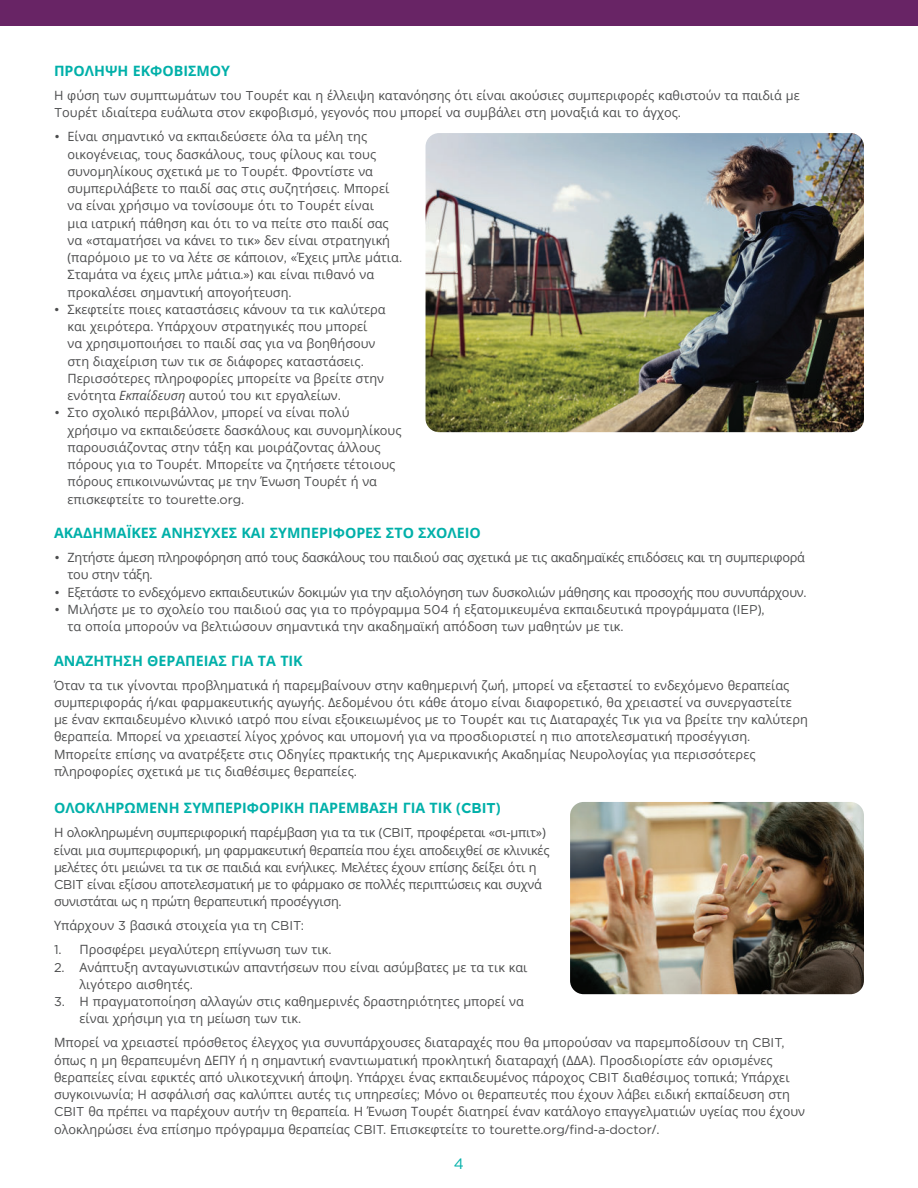
<style>
.page{position:relative;width:918px;height:1188px;background:#fff}
.page>*{position:absolute;margin:0;border:0;box-sizing:border-box;transform-origin:0 0}
.t1{font:15px "Gotham";color:#00b0a9}
.t2{font:700 14.25px "Open Sans";color:#00b0a9}
.t3{font:12.75px/17.2px "Open Sans";color:#4b4c4d}
.t4{font:12.75px/17.2px "Open Sans";letter-spacing:-.02em;color:#4b4c4d}
.s1{font-family:"Gotham"}
.s2{font-style:italic}
</style>
<div class="page">
<img style="left:570px;top:802px;width:294px;height:192px">
<img style="left:426px;top:133px;width:438px;height:299px">
<div style="left:0;top:0;width:918px;height:26px;background:#682465"></div>
<p class="t2" style="left:54px;top:61px;width:178px">ΠΡΟΛΗΨΗ ΕΚΦΟΒΙΣΜΟΥ</p>
<p class="t3" style="left:54px;top:87px;width:747px">Η φύση των συμπτωμάτων του <span class="s1">T</span>ουρέτ και η έλλειψη κατανόησης ότι είναι ακούσιες συμπεριφορές καθιστούν τα παιδιά με<br><span class="s1">T</span>ουρέτ ιδιαίτερα ευάλωτα στον εκφοβισμό<span class="s1">,</span> γεγονός που μπορεί να συμβάλει στη μοναξιά και το άγχος<span class="s1">.</span></p>
<p class="t3" style="left:67px;top:128px;width:336px;text-indent:-13px"><span class="s1">•</span> Είναι σημαντικό να εκπαιδεύσετε όλα τα μέλη της οικογένειας<span class="s1">,</span> τους δασκάλους<span class="s1">,</span> τους φίλους και τους συνομηλίκους σχετικά με το <span class="s1">T</span>ουρέτ<span class="s1">.</span> Φροντίστε να συμπεριλάβετε το παιδί σας στις συζητήσεις<span class="s1">.</span> Μπορεί να είναι χρήσιμο να τονίσουμε ότι το <span class="s1">T</span>ουρέτ είναι<br>μια ιατρική πάθηση και ότι το να πείτε στο παιδί σας να «σταματήσει να κάνει το τικ» δεν είναι στρατηγική (παρόμοιο με το να λέτε σε κάποιον<span class="s1">,</span> «Έχεις μπλε μάτια<span class="s1">.<br></span>Σταμάτα να έχεις μπλε μάτια<span class="s1">.</span>») και είναι πιθανό να προκαλέσει σημαντική απογοήτευση<span class="s1">.</span></p>
<p class="t3" style="left:68px;top:300px;width:320px;text-indent:-14px"><span class="s1">•</span> Σκεφτείτε ποιες καταστάσεις κάνουν τα τικ καλύτερα και χειρότερα<span class="s1">.</span> Υπάρχουν στρατηγικές που μπορεί<br>να χρησιμοποιήσει το παιδί σας για να βοηθήσουν στη διαχείριση των τικ σε διάφορες καταστάσεις<span class="s1">.<br></span>Περισσότερες πληροφορίες μπορείτε να βρείτε στην ενότητα <span class="s2">Εκπαίδευση</span> αυτού του κιτ εργαλείων<span class="s1">.</span></p>
<p class="t3" style="left:67px;top:404px;width:336px;text-indent:-13px"><span class="s1">•</span> Στο σχολικό περιβάλλον<span class="s1">,</span> μπορεί να είναι πολύ χρήσιμο να εκπαιδεύσετε δασκάλους και συνομηλίκους παρουσιάζοντας στην τάξη και μοιράζοντας άλλους πόρους για το Τουρέτ<span class="s1">.</span> Μπορείτε να ζητήσετε τέτοιους πόρους επικοινωνώντας με την Ένωση Τουρέτ ή να επισκεφτείτε το <span class="s1">tourette.org.</span></p>
<p class="t2" style="left:54px;top:523px;width:428px">ΑΚΑΔΗΜΑΪΚΕΣ ΑΝΗΣΥΧΕΣ ΚΑΙ ΣΥΜΠΕΡΙΦΟΡΕΣ ΣΤΟ ΣΧΟΛΕΙΟ</p>
<p class="t4" style="left:68px;top:549px;width:739px;text-indent:-14px"><span class="s1">•</span> Ζητήστε άμεση πληροφόρηση από τους δασκάλους του παιδιού σας σχετικά με τις ακαδημαϊκές επιδόσεις και τη συμπεριφορά του στην τάξη<span class="s1">.</span></p>
<p class="t4" style="left:54px;top:583px;width:754px"><span class="s1">•</span> Εξετάστε το ενδεχόμενο εκπαιδευτικών δοκιμών για την αξιολόγηση των δυσκολιών μάθησης και προσοχής που συνυπάρχουν<span class="s1">.</span></p>
<p class="t3" style="left:68px;top:600px;width:699px;text-indent:-14px"><span class="s1">•</span> Μιλήστε με το σχολείο του παιδιού σας για το πρόγραμμα <span class="s1">504</span> ή εξατομικευμένα εκπαιδευτικά προγράμματα (<span class="s1">IEP</span>)<span class="s1">, </span>τα οποία μπορούν να βελτιώσουν σημαντικά την ακαδημαϊκή απόδοση των μαθητών με τικ<span class="s1">.</span></p>
<p class="t2" style="left:54px;top:650px;width:250px">ΑΝΑΖΗΤΗΣΗ ΘΕΡΑΠΕΙΑΣ ΓΙΑ ΤΑ ΤΙΚ</p>
<p class="t3" style="left:54px;top:676px;width:755px">Όταν τα τικ γίνονται προβληματικά ή παρεμβαίνουν στην καθημερινή ζωή<span class="s1">,</span> μπορεί να εξεταστεί το ενδεχόμενο θεραπείας συμπεριφοράς ή/και φαρμακευτικής αγωγής<span class="s1">.</span> Δεδομένου ότι κάθε άτομο είναι διαφορετικό<span class="s1">,</span> θα χρειαστεί να συνεργαστείτε με έναν εκπαιδευμένο κλινικό ιατρό που είναι εξοικειωμένος με το <span class="s1">T</span>ουρέτ και τις Διαταραχές Τικ για να βρείτε την καλύτερη θεραπεία<span class="s1">.</span> Μπορεί να χρειαστεί λίγος χρόνος και υπομονή για να προσδιοριστεί η πιο αποτελεσματική προσέγγιση<span class="s1">.<br></span>Μπορείτε επίσης να ανατρέξετε στις Οδηγίες πρακτικής της Αμερικανικής Ακαδημίας Νευρολογίας για περισσότερες πληροφορίες σχετικά με τις διαθέσιμες θεραπείες<span class="s1">.</span></p>
<p class="t2" style="left:54px;top:798px;width:448px">ΟΛΟΚΛΗΡΩΜΕΝΗ ΣΥΜΠΕΡΙΦΟΡΙΚΗ ΠΑΡΕΜΒΑΣΗ ΓΙΑ ΤΙΚ (<span class="s1">CBIT</span>)</p>
<p class="t4" style="left:54px;top:824px;width:497px">Η ολοκληρωμένη συμπεριφορική παρέμβαση για τα τικ (<span class="s1">CBIT,</span> προφέρεται «σι-μπιτ») είναι μια συμπεριφορική<span class="s1">,</span> μη φαρμακευτική θεραπεία που έχει αποδειχθεί σε κλινικές μελέτες ότι μειώνει τα τικ σε παιδιά και ενήλικες<span class="s1">.</span> Μελέτες έχουν επίσης δείξει ότι η <span class="s1">CBIT</span> είναι εξίσου αποτελεσματική με το φάρμακο σε πολλές περιπτώσεις και συχνά συνιστάται ως η πρώτη θεραπευτική προσέγγιση<span class="s1">.</span></p>
<p class="t3" style="left:54px;top:917px;width:252px">Υπάρχουν <span class="s1">3</span> βασικά στοιχεία για τη <span class="s1">CBIT:</span></p>
<p class="t3" style="left:54px;top:941px;width:279px"><span class="s1">1.</span> Προσφέρει μεγαλύτερη επίγνωση των τικ<span class="s1">.</span></p>
<p class="t3" style="left:80px;top:958px;width:449px;text-indent:-26px"><span class="s1">2.</span> Ανάπτυξη ανταγωνιστικών απαντήσεων που είναι ασύμβατες με τα τικ και λιγότερο αισθητές<span class="s1">.</span></p>
<p class="t3" style="left:80px;top:993px;width:446px;text-indent:-25px"><span class="s1">3.</span> Η πραγματοποίηση αλλαγών στις καθημερινές δραστηριότητες μπορεί να είναι χρήσιμη για τη μείωση των τικ<span class="s1">.</span></p>
<p class="t3" style="left:54px;top:1034px;width:753px">Μπορεί να χρειαστεί πρόσθετος έλεγχος για συνυπάρχουσες διαταραχές που θα μπορούσαν να παρεμποδίσουν τη <span class="s1">CBIT, </span>όπως η μη θεραπευμένη ΔΕΠΥ ή η σημαντική εναντιωματική προκλητική διαταραχή (ΔΔΑ)<span class="s1">.</span> Προσδιορίστε εάν ορισμένες θεραπείες είναι εφικτές από υλικοτεχνική άποψη<span class="s1">.</span> Υπάρχει ένας εκπαιδευμένος πάροχος <span class="s1">CBIT</span> διαθέσιμος τοπικά<span class="s1">;</span> Υπάρχει συγκοινωνία<span class="s1">;</span> Η ασφάλισή σας καλύπτει αυτές τις υπηρεσίες<span class="s1">;</span> Μόνο οι θεραπευτές που έχουν λάβει ειδική εκπαίδευση στη <span class="s1">CBIT</span> θα πρέπει να παρέχουν αυτήν τη θεραπεία<span class="s1">.</span> Η Ένωση Τουρέτ διατηρεί έναν κατάλογο επαγγελματιών υγείας που έχουν ολοκληρώσει ένα επίσημο πρόγραμμα θεραπείας <span class="s1">CBIT.</span> Επισκεφτείτε το <span class="s1">tourette.org</span>/<span class="s1">find</span>-<span class="s1">a</span>-<span class="s1">doctor</span>/<span class="s1">.</span></p>
<p class="t1" style="left:454px;top:1157px;width:12px">4</p>
</div>
